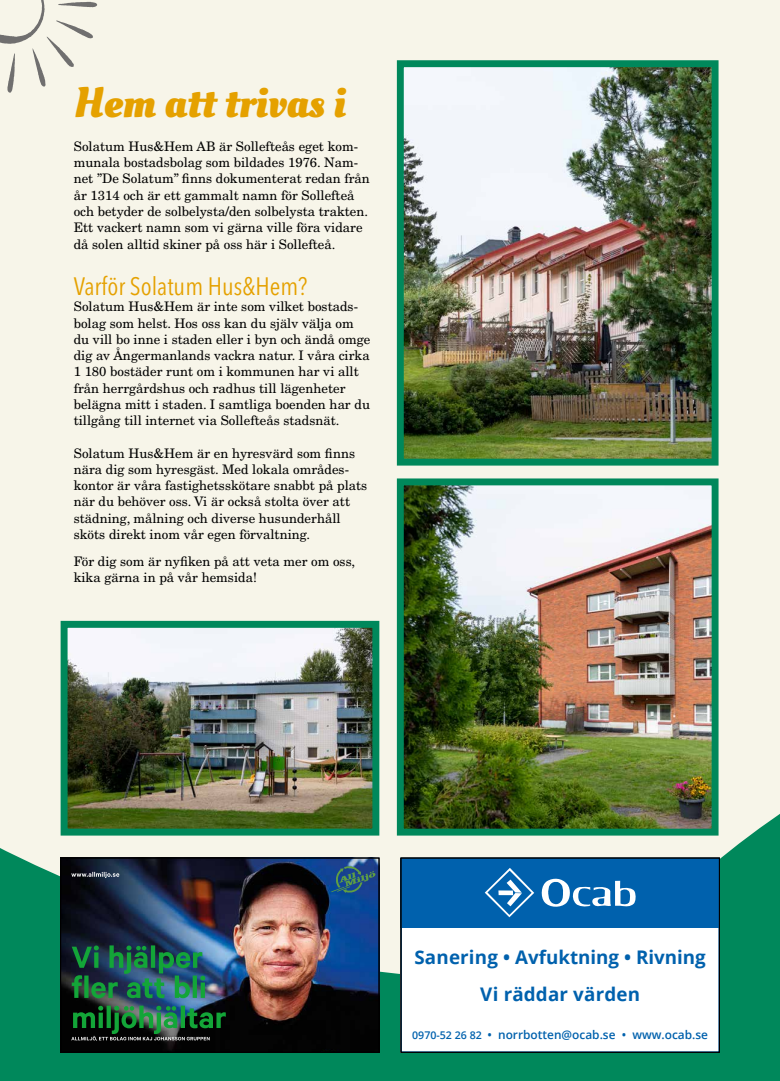
<style>
.page{position:relative;width:780px;height:1081px;background:#f7f5e9}
.page>*{position:absolute;margin:0;border:0;box-sizing:border-box;transform-origin:0 0}
.t1{font:700 42.5px "Oleo Script";color:#e5a100}
.t2{font:condensed 25px "Avenir Next LT Pro";color:#e5a100}
.t3{font:700 18.75px/37.5px "Open Sans";letter-spacing:.01em;color:#0061ad;text-align:center}
.t4{font:13.12px/16.2px "New Century Schlbk LT Std";color:#000}
.t5{font:600 11.88px "Open Sans";color:#0061ad}
.s1{font-size:10.62px}
</style>
<div class="page">
<svg style="left:0;top:634px;width:780px;height:447px;fill:#00885b"></svg>
<svg style="left:0;top:0;width:97px;height:93px"></svg>
<img style="left:62px;top:859px;width:315px;height:191px">
<img style="left:72px;top:945px;width:133px;height:53px">
<img style="left:71px;top:1005px;width:155px;height:36px">
<svg style="left:71px;top:872px;width:48px;height:6px"></svg>
<svg style="left:331px;top:866px;width:44px;height:27px"></svg>
<div style="left:60px;top:857px;width:319px;height:195px;border:1px solid #000"></div>
<div style="left:400px;top:857px;width:319px;height:195px;background:#fff"></div>
<div style="left:400px;top:857px;width:319px;height:70px;background:#0061ad"></div>
<svg style="left:484px;top:868px;width:50px;height:49px"></svg>
<svg style="left:541px;top:878px;width:94px;height:29px"></svg>
<div style="left:400px;top:857px;width:319px;height:195px;border:1px solid #000"></div>
<img style="left:405px;top:68px;width:305px;height:389px">
<div style="left:397px;top:60px;width:321px;height:405px;border:7px solid #00885b"></div>
<img style="left:405px;top:486px;width:305px;height:341px">
<div style="left:397px;top:478px;width:321px;height:357px;border:7px solid #00885b"></div>
<img style="left:69px;top:629px;width:302px;height:198px">
<div style="left:61px;top:621px;width:318px;height:214px;border:7px solid #00885b"></div>
<h1 class="t1" style="left:74px;top:77px;width:274px">Hem att trivas i</h1>
<p class="t4" style="left:74px;top:138px;width:298px">Solatum Hus&amp;Hem AB är Sollefteås eget kom&shy;munala bostadsbolag som bildades 1976. Nam&shy;net ”De Solatum” finns dokumenterat redan från år 1314 och är ett gammalt namn för Sollefteå och betyder de solbelysta/den solbelysta trakten.<br>Ett vackert namn som vi gärna ville föra vidare då solen alltid skiner på oss här i Sollefteå.</p>
<h2 class="t2" style="left:74px;top:271px;width:235px">Varför Solatum Hus&amp;Hem?</h2>
<p class="t4" style="left:74px;top:299px;width:298px">Solatum Hus&amp;Hem är inte som vilket bostads&shy;bolag som helst. Hos oss kan du själv välja om du vill bo inne i staden eller i byn och ändå omge dig av Ångermanlands vackra natur. I våra cirka 1 180 bostäder runt om i kommunen har vi allt från herrgårdshus och radhus till lägenheter belägna mitt i staden. I samtliga boenden har du tillgång till internet via Sollefteås stadsnät.</p>
<p class="t4" style="left:74px;top:445px;width:295px">Solatum Hus&amp;Hem är en hyresvärd som finns nära dig som hyresgäst. Med lokala områdes&shy;kontor är våra fastighetsskötare snabbt på plats när du behöver oss. Vi är också stolta över att städning, målning och diverse husunderhåll sköts direkt inom vår egen förvaltning.</p>
<p class="t4" style="left:74px;top:553px;width:283px">För dig som är nyfiken på att veta mer om oss, kika gärna in på vår hemsida!</p>
<h3 class="t3" style="left:414px;top:938px;width:293px">Sanering • Avfuktning • Rivning<br>Vi räddar värden</h3>
<p class="t5" style="left:412px;top:1026px;width:297px"><span class="s1">0970-52 26 82</span> • norrbotten@ocab.se • www.ocab.se</p>
</div>
